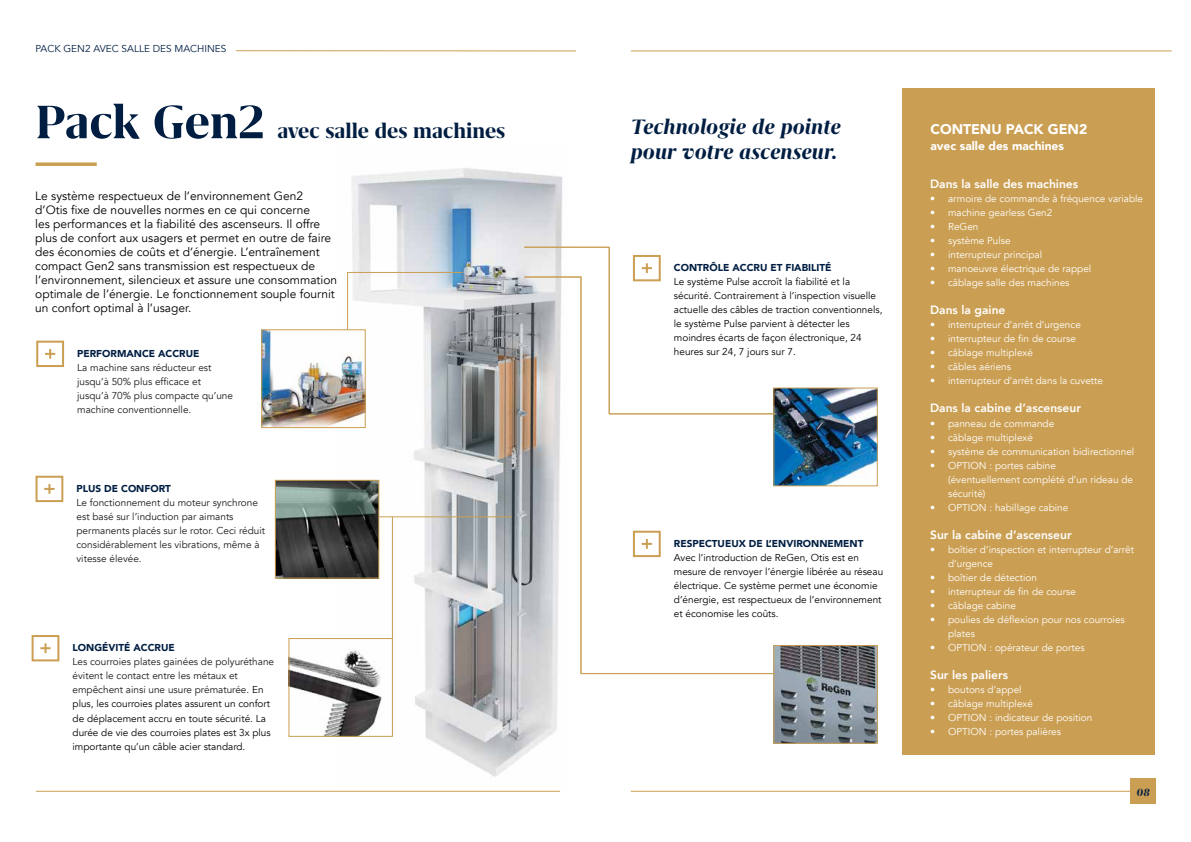
<style>
.page{position:relative;width:1191px;height:842px;background:#fff}
.page>*{position:absolute;margin:0;border:0;box-sizing:border-box;transform-origin:0 0}
.t1{font:700 54px "Grifo M";color:#001e42}
.t2{font:italic 700 24px/25px "Grifo M";color:#001e42}
.t3{font:700 24px "Grifo M";color:#001e42}
.t4{font:900 14px "Avenir";color:#fff}
.t5{font:12px/14px "Avenir";color:#000}
.t6{font:800 12px "Avenir";color:#fff}
.t7{font:900 12px "Avenir";color:#fff}
.t8{font:italic 700 12px "Grifo M";color:#001e42}
.t9{font:10px/14px "Avenir";color:#fff}
.t10{font:10px/14px "Avenir";color:#000}
.t11{font:10px/14px "Avenir";color:#1a1a1a}
.t12{font:900 10px "Avenir";color:#001e42}
.t13{font:10px "Avenir";color:#001e42}
.s1{color:#1a1a1a}
.s2{color:#fff}
</style>
<div class="page">
<svg style="left:36px;top:162px;width:61px;height:4px"></svg>
<hr style="left:631px;top:51px;width:540px;height:1px;background:#cb9f53">
<hr style="left:631px;top:791px;width:524px;height:1px;background:#cb9f53">
<hr style="left:36px;top:791px;width:524px;height:1px;background:#cb9f53">
<img style="left:335px;top:168px;width:234px;height:609px">
<hr style="left:213px;top:50px;width:363px;height:1px;background:#cb9f53">
<div style="left:1130px;top:779px;width:25px;height:25px;background:#cb9f53"></div>
<div style="left:36px;top:39px;width:200px;height:13px;background:#fff"></div>
<svg style="left:45px;top:349px;width:10px;height:10px"></svg>
<div style="left:36px;top:341px;width:28px;height:26px;border:2px solid #cb9f53"></div>
<svg style="left:44px;top:484px;width:11px;height:10px"></svg>
<div style="left:36px;top:476px;width:27px;height:26px;border:2px solid #cb9f53"></div>
<svg style="left:40px;top:643px;width:11px;height:10px"></svg>
<div style="left:32px;top:635px;width:27px;height:26px;border:2px solid #cb9f53"></div>
<img style="left:263px;top:332px;width:100px;height:94px">
<div style="left:261px;top:330px;width:104px;height:98px;border:1px solid #cb9f53"></div>
<img style="left:277px;top:482px;width:100px;height:94px">
<div style="left:275px;top:480px;width:104px;height:98px;border:1px solid #cb9f53"></div>
<img style="left:291px;top:640px;width:99px;height:94px">
<hr style="left:347px;top:272px;width:1px;height:58px;background:#cb9f53">
<hr style="left:347px;top:272px;width:115px;height:1px;background:#cb9f53">
<hr style="left:379px;top:517px;width:132px;height:1px;background:#cb9f53">
<hr style="left:392px;top:517px;width:1px;height:121px;background:#cb9f53">
<hr style="left:524px;top:247px;width:85px;height:1px;background:#cb9f53">
<hr style="left:524px;top:277px;width:57px;height:1px;background:#cb9f53">
<hr style="left:581px;top:277px;width:1px;height:397px;background:#cb9f53">
<div style="left:903px;top:88px;width:252px;height:667px;background:#cb9f53"></div>
<svg style="left:641px;top:263px;width:11px;height:10px"></svg>
<div style="left:633px;top:255px;width:27px;height:26px;border:2px solid #cb9f53"></div>
<svg style="left:641px;top:539px;width:11px;height:10px"></svg>
<div style="left:633px;top:531px;width:27px;height:26px;border:2px solid #cb9f53"></div>
<img style="left:775px;top:390px;width:100px;height:94px">
<img style="left:775px;top:647px;width:100px;height:94px">
<div style="left:773px;top:645px;width:104px;height:98px;border:1px solid #cb9f53"></div>
<hr style="left:609px;top:247px;width:1px;height:167px;background:#cb9f53">
<hr style="left:581px;top:673px;width:192px;height:1px;background:#cb9f53">
<hr style="left:609px;top:414px;width:164px;height:1px;background:#cb9f53">
<p class="t13" style="left:36px;top:42px;width:192px">PACK GEN2 AVEC SALLE DES MACHINES</p>
<h1 class="t1" style="left:35px;top:94px;width:231px">Pack Gen2</h1>
<h2 class="t3" style="left:277px;top:119px;width:229px">avec salle des machines</h2>
<p class="t5" style="left:35px;top:189px;width:303px">Le système respectueux de l’environnement Gen2 d’Otis fixe de nouvelles normes en ce qui concerne<br>les performances et la fiabilité des ascenseurs. Il offre plus de confort aux usagers et permet en outre de faire des économies de coûts et d’énergie. L’entraînement compact Gen2 sans transmission est respectueux de l’environnement, silencieux et assure une consommation optimale de l’énergie. Le fonctionnement souple fournit un confort optimal à l’usager.</p>
<p class="t12" style="left:77px;top:345px;width:124px">PERFORMANCE ACCRUE</p>
<p class="t11" style="left:77px;top:361px;width:157px">La machine sans réducteur est jusqu’à 50% plus efficace et jusqu’à 70% plus compacte qu’une machine conventionnelle.</p>
<p class="t12" style="left:76px;top:480px;width:96px">PLUS DE CONFORT</p>
<p class="t11" style="left:76px;top:496px;width:190px">Le fonctionnement du moteur synchrone est basé sur l’induction par aimants permanents placés sur le rotor. Ceci réduit considérablement les vibrations, même à vitesse élevée.</p>
<p class="t12" style="left:73px;top:639px;width:104px">LONGÉVITÉ ACCRUE</p>
<p class="t10" style="left:73px;top:655px;width:203px"><span class="s1">Les courroies plates gainées de polyuréthane évitent le contact entre les métaux et empêchent ainsi une usure prématurée.</span> En plus, les courroies plates assurent un confort de déplacement accru en toute sécurité. La durée de vie des courroies plates est 3x plus importante qu’un câble acier standard.</p>
<h2 class="t2" style="left:631px;top:114px;width:211px">Technologie de pointe pour votre ascenseur.</h2>
<p class="t12" style="left:674px;top:259px;width:159px">CONTRÔLE ACCRU ET FIABILITÉ</p>
<p class="t10" style="left:674px;top:275px;width:210px">Le système Pulse accroît la fiabilité et la sécurité. Contrairement à l’inspection visuelle actuelle des câbles de traction conventionnels, le système Pulse parvient à détecter les moindres écarts de façon électronique, 24 heures sur 24, 7 jours sur 7.</p>
<p class="t12" style="left:674px;top:535px;width:191px">RESPECTUEUX DE L’ENVIRONNEMENT</p>
<p class="t10" style="left:674px;top:551px;width:211px">Avec l’introduction de ReGen, Otis est en mesure de renvoyer l’énergie libérée au réseau électrique. Ce système permet une économie d’énergie, est respectueux de l’environnement et économise les coûts.<span class="s2">omplete.</span></p>
<h3 class="t4" style="left:930px;top:117px;width:158px">CONTENU PACK GEN2</h3>
<p class="t7" style="left:930px;top:136px;width:135px">avec salle des machines</p>
<p class="t6" style="left:930px;top:175px;width:150px">Dans la salle des machines</p>
<p class="t9" style="left:930px;top:192px;width:215px">• armoire de commande à fréquence variable</p>
<p class="t9" style="left:930px;top:206px;width:124px">• machine gearless Gen2</p>
<p class="t9" style="left:930px;top:220px;width:50px">• ReGen</p>
<p class="t9" style="left:930px;top:234px;width:82px">• système Pulse</p>
<p class="t9" style="left:930px;top:248px;width:113px">• interrupteur principal</p>
<p class="t9" style="left:930px;top:262px;width:163px">• manoeuvre électrique de rappel</p>
<p class="t9" style="left:930px;top:276px;width:141px">• câblage salle des machines</p>
<p class="t6" style="left:930px;top:301px;width:77px">Dans la gaine</p>
<p class="t9" style="left:930px;top:318px;width:152px">• interrupteur d’arrêt d’urgence</p>
<p class="t9" style="left:930px;top:332px;width:147px">• interrupteur de fin de course</p>
<p class="t9" style="left:930px;top:346px;width:104px">• câblage multiplexé</p>
<p class="t9" style="left:930px;top:360px;width:82px">• câbles aériens</p>
<p class="t9" style="left:930px;top:374px;width:174px">• interrupteur d’arrêt dans la cuvette</p>
<p class="t6" style="left:930px;top:399px;width:152px">Dans la cabine d’ascenseur</p>
<p class="t9" style="left:930px;top:416px;width:126px">• panneau de commande</p>
<p class="t9" style="left:930px;top:430px;width:104px">• câblage multiplexé</p>
<p class="t9" style="left:930px;top:444px;width:206px">• système de communication bidirectionnel</p>
<p class="t9" style="left:948px;top:458px;width:186px;text-indent:-18px">• OPTION : portes cabine<br>(éventuellement complété d’un rideau de sécurité)</p>
<p class="t9" style="left:930px;top:500px;width:140px">• OPTION : habillage cabine</p>
<p class="t6" style="left:930px;top:525px;width:143px">Sur la cabine d’ascenseur</p>
<p class="t9" style="left:948px;top:542px;width:187px;text-indent:-18px">• boîtier d’inspection et interrupteur d’arrêt d’urgence</p>
<p class="t9" style="left:930px;top:570px;width:108px">• boîtier de détection</p>
<p class="t9" style="left:930px;top:584px;width:147px">• interrupteur de fin de course</p>
<p class="t9" style="left:930px;top:598px;width:87px">• câblage cabine</p>
<p class="t9" style="left:948px;top:612px;width:178px;text-indent:-18px">• poulies de déflexion pour nos courroies plates</p>
<p class="t9" style="left:930px;top:640px;width:156px">• OPTION : opérateur de portes</p>
<p class="t6" style="left:930px;top:665px;width:80px">Sur les paliers</p>
<p class="t9" style="left:930px;top:682px;width:93px">• boutons d’appel</p>
<p class="t9" style="left:930px;top:696px;width:104px">• câblage multiplexé</p>
<p class="t9" style="left:930px;top:710px;width:164px">• OPTION : indicateur de position</p>
<p class="t9" style="left:930px;top:724px;width:132px">• OPTION : portes palières</p>
<p class="t8" style="left:1136px;top:786px;width:15px">A0 8</p>
</div>
